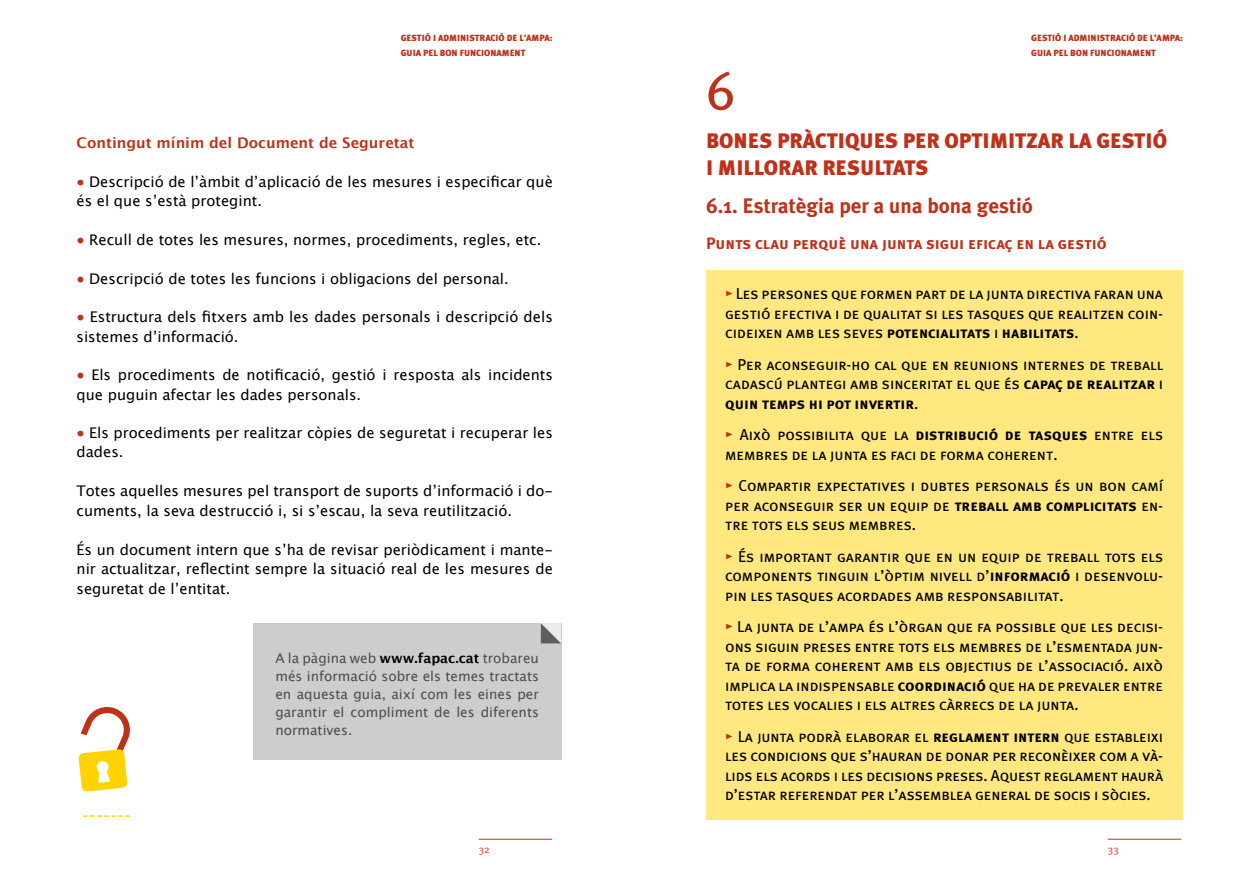
<style>
.page{position:relative;width:1259px;height:893px;background:#fff}
.page>*{position:absolute;margin:0;border:0;box-sizing:border-box;transform-origin:0 0}
.t1{font:54px "Meta Plus";color:#bf311a}
.t2{font:900 21px/27px "Meta Plus";color:#bf311a}
.t3{font:700 21px "Meta Plus";color:#bf311a}
.t4{font:16.5px "Meta Plus Bold Caps";color:#bf311a}
.t5{font:15.75px/19.5px "Meta Plus Book Caps";color:#000;text-align:justify}
.t6{font:15.75px "Meta Plus Bold Caps";color:#000}
.t7{font:14.7px/19.5px "Lucida Grande";color:#000}
.t8{font:700 14.7px "Lucida Grande";color:#bf311a}
.t9{font:13.5px/18px "Lucida Grande";color:#4d4d4f;text-align:justify}
.t10{font:10.5px "Meta Plus";color:#cc5a48}
.t11{font:900 9px/15px "Meta Plus";color:#bf311a}
.s1{font-size:14.25px;color:#bf311a}
.s2{font-weight:700;color:#000}
.s3{color:#bf311a}
.s4{font-family:"Meta Plus Book Caps"}
.s5{font-family:"Meta Plus Bold Caps"}
</style>
<div class="page">
<div style="left:706px;top:270px;width:476px;height:550px;background:#ffe880"></div>
<svg style="left:78px;top:707px;width:52px;height:85px"></svg>
<svg style="left:83px;top:815px;width:47px;height:2px"></svg>
<div style="left:253px;top:623px;width:308px;height:136px;background:#cdcdcd"></div>
<svg style="left:540px;top:623px;width:21px;height:20px"></svg>
<hr style="left:479px;top:839px;width:73px;height:1px;background:#bf311a">
<hr style="left:1108px;top:839px;width:73px;height:1px;background:#bf311a">
<p class="t11" style="left:401px;top:30px;width:153px">GESTIÓ I ADMINISTRACIÓ DE L’AMPA:<br>GUiA PEL BON FU NCIONAMENT</p>
<p class="t8" style="left:77px;top:130px;width:339px">Contingut mínim del Document de Seguretat</p>
<p class="t7" style="left:77px;top:172px;width:478px"><span class="s1">●</span> Descripció de l’àmbit d’aplicació de les mesures i especificar què és el que s’està protegint.</p>
<p class="t7" style="left:77px;top:230px;width:466px"><span class="s1">●</span> Recull de totes les mesures, normes, procediments, regles, etc.</p>
<p class="t7" style="left:77px;top:269px;width:434px"><span class="s1">●</span> Descripció de totes les funcions i obligacions del personal.</p>
<p class="t7" style="left:77px;top:308px;width:478px"><span class="s1">●</span> Estructura dels fitxers amb les dades personals i descripció dels sistemes d’informació.</p>
<p class="t7" style="left:77px;top:365px;width:478px"><span class="s1">●</span> Els procediments de notificació, gestió i resposta als incidents que puguin afectar les dades personals.</p>
<p class="t7" style="left:77px;top:423px;width:478px"><span class="s1">●</span> Els procediments per realitzar còpies de seguretat i recuperar les dades.</p>
<p class="t7" style="left:77px;top:482px;width:478px">Totes aquelles mesures pel transport de suports d’informació i do&shy;cuments, la seva destrucció i, si s’escau, la seva reutilització.</p>
<p class="t7" style="left:77px;top:540px;width:478px;text-align:justify">És un document intern que s’ha de revisar periòdicament i mante&shy;nir actualitzar, reflectint sempre la situació real de les mesures de seguretat de l’entitat.</p>
<p class="t9" style="left:275px;top:650px;width:265px">A la pàgina web <span class="s2">www.fapac.cat</span> trobareu més informació sobre els temes tractats en aquesta guia, així com les eines per garantir el compliment de les diferents normatives.</p>
<p class="t11" style="left:1031px;top:30px;width:153px">GESTIÓ I ADMINISTRACIÓ DE L’AMPA:<br>GUiA PEL BON FU NCIONAMENT</p>
<h1 class="t1" style="left:706px;top:59px;width:31px">6</h1>
<h2 class="t2" style="left:706px;top:128px;width:462px">BO NES PRÀCTIQU ES PER OPTIMITZAR LA GESTIÓ<br>I MILLORAR RESU LTATS</h2>
<h2 class="t3" style="left:706px;top:194px;width:328px">6.1. Estratègia per a una bona gestió</h2>
<p class="t4" style="left:706px;top:234px;width:402px">Punts clau perquè una junta sigui eficaç en la gestió</p>
<p class="t5" style="left:725px;top:284px;width:439px"><span class="s3">•</span> Les persones que formen part de la junta directiva faran una gestió efectiva i de qualitat si les tasques que realitzen coin-</p>
<p class="t6" style="left:725px;top:324px;width:355px"><span class="s4">cideixen amb les seves</span> potencialitats <span class="s4">i</span> habilitats<span class="s4">.</span></p>
<p class="t5" style="left:725px;top:355px;width:439px"><span class="s3">•</span> Per aconseguir-ho cal que en reunions internes de treball cadascú plantegi amb sinceritat el que és <span class="s5">capaç de realitzar</span> i</p>
<p class="t6" style="left:725px;top:394px;width:194px">quin temps hi pot invertir<span class="s4">.</span></p>
<p class="t5" style="left:725px;top:425px;width:439px"><span class="s3">•</span> Això possibilita que la <span class="s5">distribució de tasques</span> entre els membres de la junta es faci de forma coherent.</p>
<p class="t5" style="left:725px;top:476px;width:439px"><span class="s3">•</span> Compartir expectatives i dubtes personals és un bon camí per aconseguir ser un equip de <span class="s5">treball amb complicitats</span> en&shy;tre tots els seus membres.</p>
<p class="t5" style="left:725px;top:547px;width:439px"><span class="s3">•</span> És important garantir que en un equip de treball tots els components tinguin l’òptim nivell d’<span class="s5">informació</span> i desenvolu&shy;pin les tasques acordades amb responsabilitat.</p>
<p class="t5" style="left:725px;top:617px;width:439px"><span class="s3">•</span> La junta de l’ampa és l’òrgan que fa possible que les decisi&shy;ons siguin preses entre tots els membres de l’esmentada jun&shy;ta de forma coherent amb els objectius de l’associació. això implica la indispensable <span class="s5">coordinació</span> que ha de prevaler entre totes les vocalies i els altres càrrecs de la junta.</p>
<p class="t5" style="left:725px;top:727px;width:439px"><span class="s3">•</span> La junta podrà elaborar el <span class="s5">reglament intern</span> que estableixi les condicions que s’hauran de donar per reconèixer com a và&shy;lids els acords i les decisions preses. Aquest reglament haurà d’estar referendat per l’assemblea general de socis i sòcies.</p>
<p class="t10" style="left:479px;top:844px;width:13px">32</p>
<p class="t10" style="left:1107px;top:844px;width:13px">33</p>
</div>
